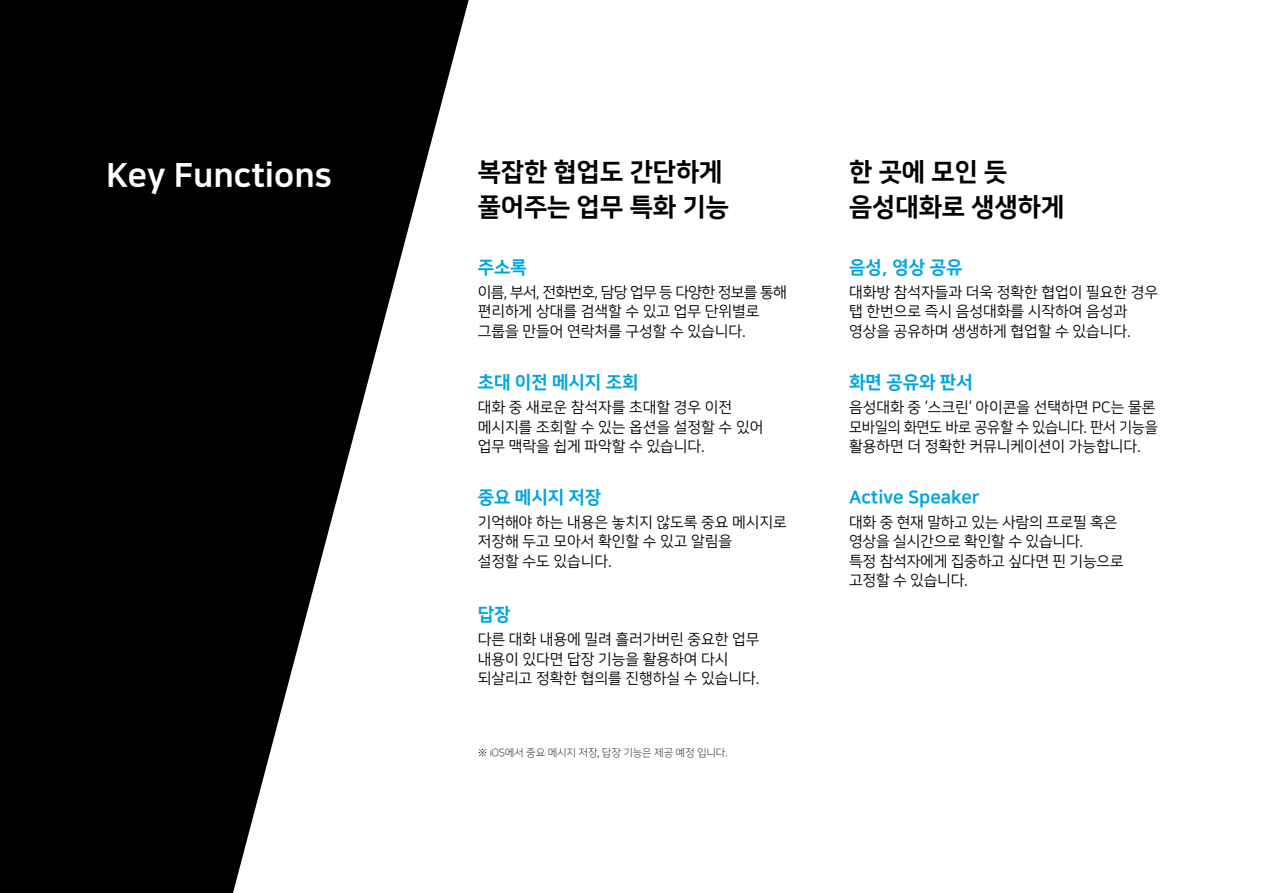
<style>
.page{position:relative;width:1263px;height:893px;background:#fff}
.page>*{position:absolute;margin:0;border:0;box-sizing:border-box;transform-origin:0 0}
.t1{font:33px "Nanum Square EB";color:#fff}
.t2{font:25.5px/34.5px "Nanum Square EB";color:#000}
.t3{font:18px "Nanum Square EB";color:#00a5e4}
.t4{font:15px/19.5px "Nanum Square R";color:#000}
.t5{font:10.5px "Nanum Square L";letter-spacing:-.01em;color:#000}
</style>
<div class="page">
<svg style="left:0;top:0;width:469px;height:893px;fill:#000"></svg>
<h2 class="t2" style="left:478px;top:155px;width:253px">복잡한 협업도 간단하게 풀어주는 업무 특화 기능</h2>
<h1 class="t1" style="left:106px;top:157px;width:227px">Key Functions</h1>
<h2 class="t2" style="left:849px;top:155px;width:217px">한 곳에 모인 듯 음성대화로 생생하게</h2>
<p class="t3" style="left:849px;top:257px;width:115px">음성, 영상 공유</p>
<p class="t4" style="left:849px;top:283px;width:311px">대화방 참석자들과 더욱 정확한 협업이 필요한 경우 탭 한번으로 즉시 음성대화를 시작하여 음성과 영상을 공유하며 생생하게 협업할 수 있습니다.</p>
<p class="t3" style="left:478px;top:257px;width:51px">주소록</p>
<p class="t4" style="left:478px;top:283px;width:311px">이름, 부서, 전화번호, 담당 업무 등 다양한 정보를 통해 편리하게 상대를 검색할 수 있고 업무 단위별로 그룹을 만들어 연락처를 구성할 수 있습니다.</p>
<p class="t3" style="left:478px;top:373px;width:162px">초대 이전 메시지 조회</p>
<p class="t4" style="left:478px;top:398px;width:287px">대화 중 새로운 참석자를 초대할 경우 이전 메시지를 조회할 수 있는 옵션을 설정할 수 있어 업무 맥락을 쉽게 파악할 수 있습니다.</p>
<p class="t3" style="left:478px;top:488px;width:125px">중요 메시지 저장</p>
<p class="t4" style="left:478px;top:513px;width:311px">기억해야 하는 내용은 놓치지 않도록 중요 메시지로 저장해 두고 모아서 확인할 수 있고 알림을<br>설정할 수도 있습니다.</p>
<p class="t3" style="left:478px;top:605px;width:34px">답장</p>
<p class="t4" style="left:478px;top:630px;width:283px">다른 대화 내용에 밀려 흘러가버린 중요한 업무 내용이 있다면 답장 기능을 활용하여 다시 되살리고 정확한 협의를 진행하실 수 있습니다.</p>
<p class="t5" style="left:478px;top:747px;width:251px">※ iOS에서 중요 메시지 저장, 답장 기능은 제공 예정 입니다.</p>
<p class="t3" style="left:849px;top:373px;width:125px">화면 공유와 판서</p>
<p class="t4" style="left:849px;top:398px;width:310px">음성대화 중 ‘스크린‘ 아이콘을 선택하면 PC는 물론 모바일의 화면도 바로 공유할 수 있습니다. 판서 기능을 활용하면 더 정확한 커뮤니케이션이 가능합니다.</p>
<p class="t3" style="left:849px;top:488px;width:132px">Active Speaker</p>
<p class="t4" style="left:849px;top:513px;width:276px">대화 중 현재 말하고 있는 사람의 프로필 혹은 영상을 실시간으로 확인할 수 있습니다.<br>특정 참석자에게 집중하고 싶다면 핀 기능으로 고정할 수 있습니다.</p>
</div>
